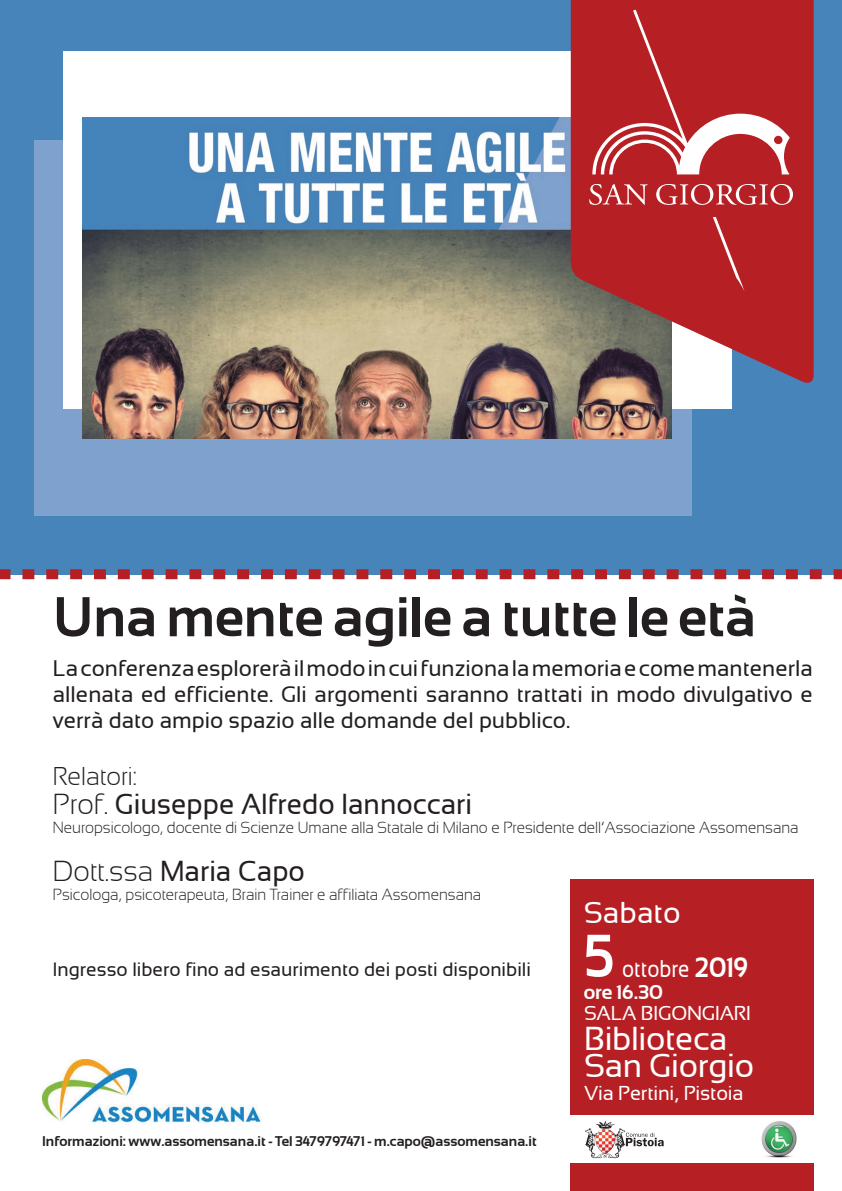
<style>
.page{position:relative;width:842px;height:1191px;background:#fff}
.page>*{position:absolute;margin:0;border:0;box-sizing:border-box;transform-origin:0 0}
.t1{font:700 60px "Sansation";color:#fff;scale:.86 1}
.t2{font:700 56px "Sansation";color:#231f20}
.t3{font:33px/27px "Sansation";letter-spacing:-.01em;color:#fff}
.t4{font:30px "Sansation";color:#fff}
.t5{font:28.8px "Sansation";color:#231f20}
.t6{font:300 25.6px "Sansation";color:#231f20}
.t7{font:24px "Sansation";color:#fff;scale:.86 1}
.t8{font:22.4px/25.6px "Sansation";color:#231f20;text-align:justify}
.t9{font:20px "Sansation";letter-spacing:-.01em;color:#fff}
.t10{font:700 20px "Sansation";color:#fff}
.t11{font:19.2px "Sansation";color:#231f20}
.t12{font:300 16px "Sansation";color:#231f20;scale:.95 1}
.t13{font:700 14px "Sansation";color:#231f20}
.s1{font-weight:300}
.s2{font-weight:700;font-size:28px}
</style>
<div class="page">
<div style="left:0;top:0;width:842px;height:574px;background:#4684ba"></div>
<div style="left:34px;top:140px;width:658px;height:376px;background:#7fa1cd"></div>
<div style="left:63px;top:51px;width:668px;height:357px;background:#fff"></div>
<img style="left:82px;top:118px;width:590px;height:320px">
<div style="left:571px;top:879px;width:243px;height:312px;background:#b62024"></div>
<svg style="left:571px;top:0;width:243px;height:387px;fill:#b62024"></svg>
<svg style="left:589px;top:184px;width:3px;height:21px"></svg>
<svg style="left:790px;top:184px;width:3px;height:21px"></svg>
<svg style="left:592px;top:10px;width:198px;height:281px;fill:#b62024"></svg>
<svg style="left:0;top:569px;width:842px;height:10px"></svg>
<div style="left:566px;top:1115px;width:253px;height:48px;background:#fff"></div>
<img style="left:585px;top:1121px;width:41px;height:38px">
<svg style="left:626px;top:1132px;width:38px;height:14px"></svg>
<img style="left:761px;top:1121px;width:36px;height:37px">
<img style="left:43px;top:1059px;width:218px;height:64px">
<h2 class="t2" style="left:53px;top:585px;width:704px">Una mente agile a tutte le età</h2>
<p class="t8" style="left:53px;top:656px;width:761px">La conferenza esplorerà il modo in cui funziona la memoria e come mantenerla allenata ed efficiente. Gli argomenti saranno trattati in modo divulgativo e verrà dato ampio spazio alle domande del pubblico.</p>
<p class="t6" style="left:53px;top:762px;width:86px">Relatori:</p>
<p class="t5" style="left:53px;top:788px;width:421px"><span class="s1">Prof.</span> Giuseppe Alfredo Iannoccari</p>
<p class="t12" style="left:53px;top:819px;width:786px">Neuropsicologo, docente di Scienze Umane alla Statale di Milano e Presidente dell’Associazione Assomensana</p>
<p class="t5" style="left:53px;top:855px;width:254px"><span class="s1">Dott.ssa</span> Maria Capo</p>
<p class="t12" style="left:53px;top:886px;width:452px">Psicologa, psicoterapeuta, Brain Trainer e affiliata Assomensana</p>
<h3 class="t4" style="left:584px;top:895px;width:98px">Sabato</h3>
<h1 class="t1" style="left:584px;top:921px;width:36px">5</h1>
<p class="t7" style="left:622px;top:955px;width:148px">ottobre <span class="s2">2019</span></p>
<p class="t10" style="left:584px;top:980px;width:80px">ore 16.30</p>
<p class="t11" style="left:53px;top:958px;width:480px">Ingresso libero fino ad esaurimento dei posti disponibili</p>
<p class="t9" style="left:584px;top:1001px;width:168px">SALA BIGONGIARI</p>
<h3 class="t3" style="left:584px;top:1024px;width:171px">Biblioteca<br>San Giorgio</h3>
<p class="t13" style="left:42px;top:1133px;width:496px">Informazioni: www.assomensana.it - Tel 3479797471 - m.capo@assomensana.it</p>
<p class="t9" style="left:584px;top:1082px;width:161px">Via Pertini, Pistoia</p>
</div>
